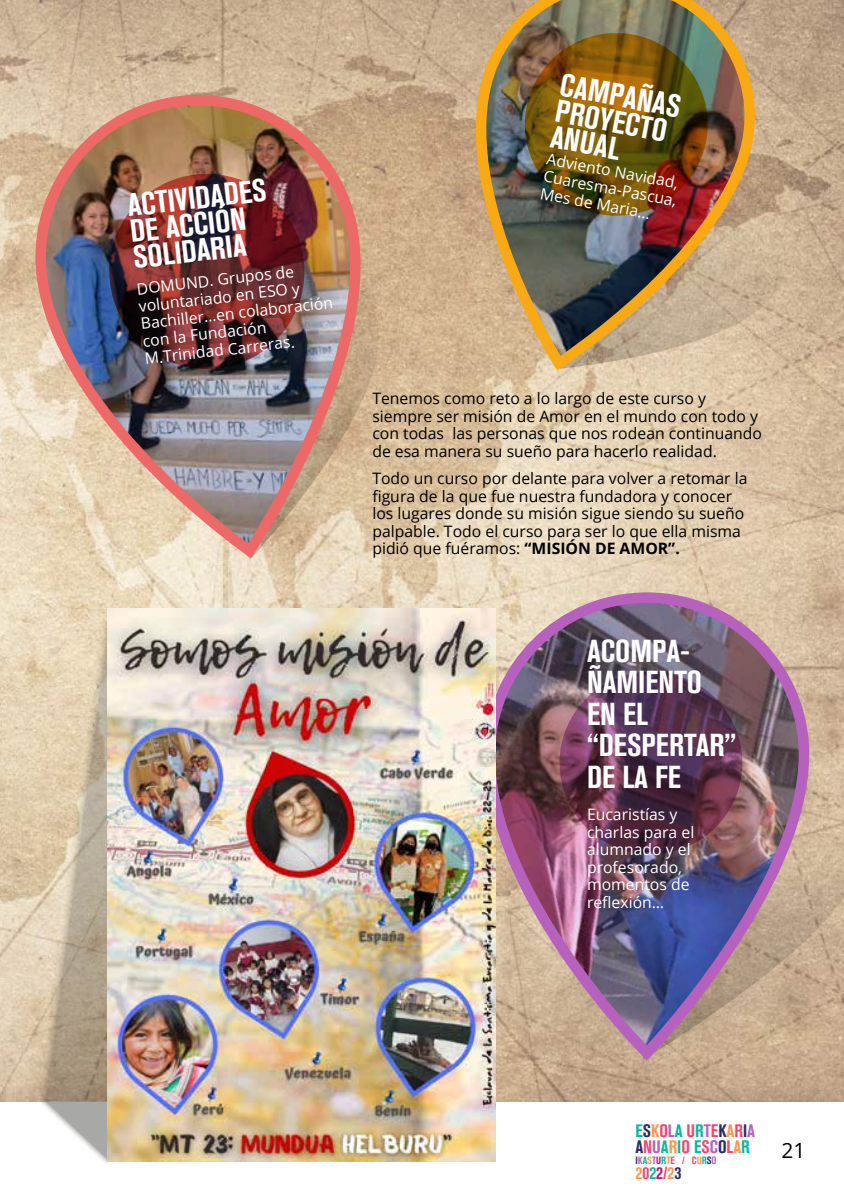
<style>
.page{position:relative;width:844px;height:1191px;background:#fff}
.page>*{position:absolute;margin:0;border:0;box-sizing:border-box;transform-origin:0 0}
.t1{font:31.5px/31.5px "Akzidenz Grotesk BQ Bd Cnd Alt";color:#fff}
.t2{font:21px "Open Sans";color:#000}
.t3{font:17.85px "Akzidenz Grotesk BQ Bd Cnd Alt";color:#ef4873}
.t4{font:17.5px "Akzidenz Grotesk BQ Bd Cnd Alt";color:#fe964d}
.t5{font:15.75px/17.5px "Open Sans";color:#000}
.t6{font:15.75px/17.5px "Open Sans";color:#fff}
.t7{font:10.5px "Akzidenz Grotesk BQ Bd Cnd Alt";color:#b661be}
.s1{font-weight:700}
.s2{color:#07b99f}
.s3{color:#282d68}
.s4{color:#fe964d}
.s5{color:#b661be}
.s6{color:#08bb9e}
.s7{color:#b3176c}
.s8{color:#ef4873}
</style>
<div class="page">
<img style="left:0;top:0;width:843px;height:1101px">
<svg style="left:36px;top:613px;width:72px;height:354px;background:#d6c6ab"></svg>
<svg style="left:0;top:967px;width:291px;height:196px"></svg>
<svg style="left:566px;top:828px;width:277px;height:234px;background:#c8ad91"></svg>
<svg style="left:156px;top:256px;width:238px;height:320px;background:#ddc7a7"></svg>
<svg style="left:488px;top:170px;width:339px;height:242px;background:#d5bea0"></svg>
<img style="left:489px;top:597px;width:314px;height:455px">
<div style="left:484px;top:592px;width:325px;height:466px;border:10px solid #b661be;border-radius:157px"></div>
<img style="left:108px;top:608px;width:387px;height:553px">
<svg style="left:559px;top:671px;width:183px;height:183px;background:#59314c"></svg>
<img style="left:446px;top:0;width:329px;height:374px">
<img style="left:520px;top:29px;width:192px;height:191px">
<img style="left:28px;top:87px;width:347px;height:474px">
<svg style="left:109px;top:174px;width:195px;height:195px;background:#622527"></svg>
<h1 class="t1" style="left:125px;top:193px;width:142px;line-height:26.2px;rotate:-7deg">ACTIVIDADES<br>DE ACCIÓN<br>SOLIDARIA</h1>
<p class="t6" style="left:136px;top:279px;width:195px;rotate:-6deg">DOMUND. Grupos de voluntariado en ESO y<br>Bachiller…en colaboración con la Fundación<br>M.Trinidad Carreras.</p>
<h1 class="t1" style="left:562px;top:72px;width:124px;line-height:26.1px;rotate:10deg">CAMPAÑAS<br>PROYECTO<br>ANUAL</h1>
<p class="t6" style="left:548px;top:150px;width:137px;text-align:justify;rotate:10deg">Adviento Navidad, Cuaresma-Pascua, Mes de Maria…</p>
<p class="t5" style="left:372px;top:389px;width:391px">Tenemos como reto a lo largo de este curso y siempre ser misión de Amor en el mundo con todo y con todas las personas que nos rodean continuando de esa manera su sueño para hacerlo realidad.</p>
<p class="t5" style="left:372px;top:469px;width:376px">Todo un curso por delante para volver a retomar la figura de la que fue nuestra fundadora y conocer los lugares donde su misión sigue siendo su sueño palpable. Todo el curso para ser lo que ella misma pidió que fuéramos: <span class="s1">“MISIÓN DE AMOR”.</span></p>
<h1 class="t1" style="left:587px;top:635px;width:151px">ACOMPA-<br>ÑAMIENTO<br>EN EL “DESPERTAR”<br>DE LA FE</h1>
<p class="t6" style="left:587px;top:805px;width:109px">Eucaristías y charlas para el alumnado y el profesorado, momentos de reflexión…</p>
<p class="t3" style="left:635px;top:1121px;width:121px"><span class="s2">E</span><span class="s3">S</span><span class="s4">K</span>O<span class="s5">L</span><span class="s2">A</span> U<span class="s2">R</span><span class="s5">T</span>E<span class="s3">K</span><span class="s4">A</span>R<span class="s3">I</span><span class="s5">A</span></p>
<p class="t3" style="left:635px;top:1136px;width:116px"><span class="s3">A</span>N<span class="s5">U</span><span class="s2">A</span><span class="s4">R</span><span class="s2">I</span>O <span class="s2">E</span>S<span class="s5">C</span><span class="s3">O</span>L<span class="s4">A</span><span class="s2">R</span></p>
<p class="t7" style="left:635px;top:1154px;width:83px"><span class="s3">I</span>K<span class="s6">A</span><span class="s4">S</span>T<span class="s7">U</span><span class="s2">R</span><span class="s4">T</span><span class="s8">E / C</span><span class="s4">U</span><span class="s2">R</span><span class="s3">S</span>O</p>
<p class="t4" style="left:635px;top:1163px;width:47px">2<span class="s8">0</span><span class="s6">2</span><span class="s7">2</span><span class="s8">/</span>2<span class="s3">3</span></p>
<h2 class="t2" style="left:781px;top:1135px;width:26px">21</h2>
</div>
